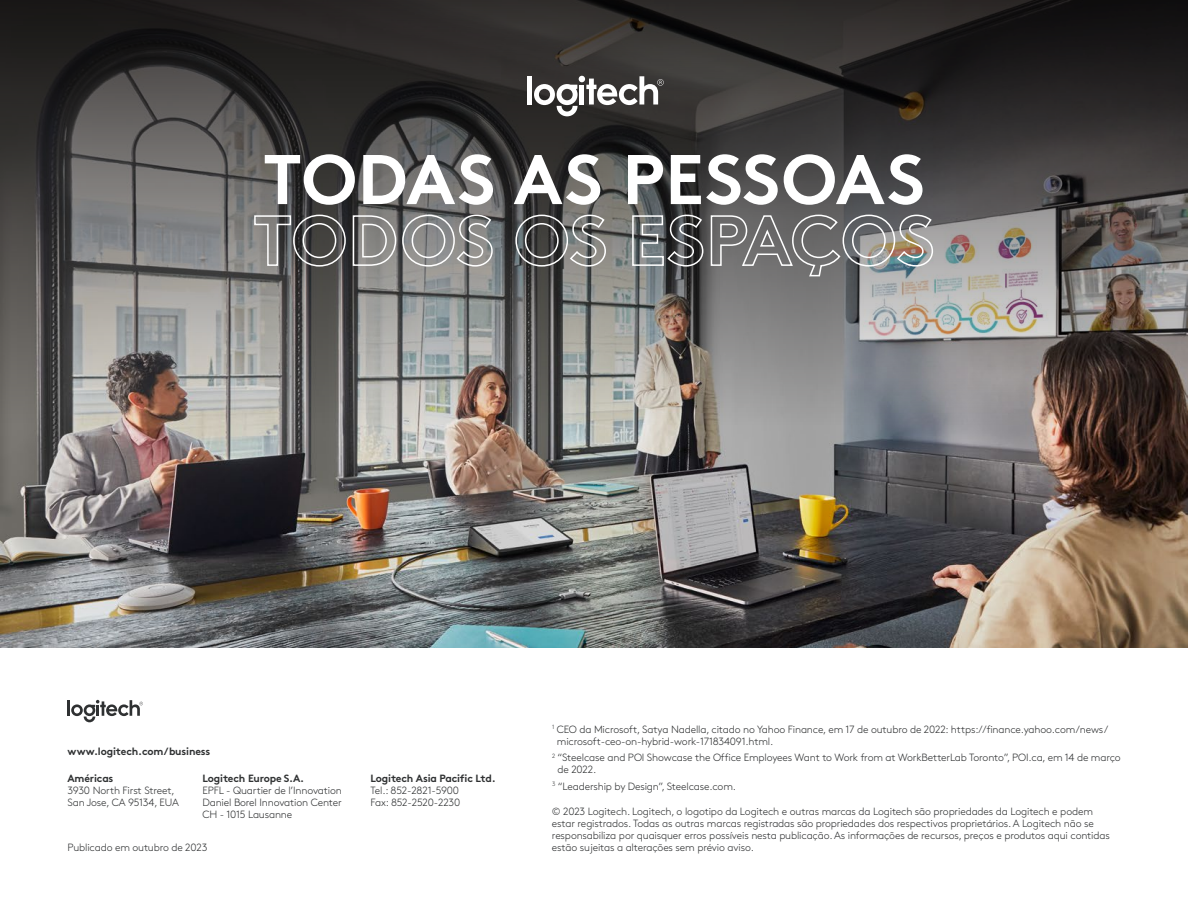
<style>
.page{position:relative;width:1188px;height:918px;background:#fff}
.page>*{position:absolute;margin:0;border:0;box-sizing:border-box;transform-origin:0 0}
.t1{font:700 70.2px/61.1px "Brown Pro";letter-spacing:.01em;color:#fff}
.t2{font:300 10.5px/12px "Brown Pro";letter-spacing:-.015em;color:#2f3132}
.t3{font:700 10.5px "Brown Pro";letter-spacing:-.015em;color:#2f3132}
</style>
<div class="page">
<img style="left:0;top:0;width:1188px;height:648px">
<div style="left:527px;top:76px;width:5px;height:29px;background:#fff"></div>
<svg style="left:534px;top:76px;width:130px;height:40px"></svg>
<div style="left:579px;top:85px;width:5px;height:20px;background:#fff"></div>
<svg style="left:68px;top:700px;width:75px;height:22px"></svg>
<h1 class="t1" style="left:253px;top:142px;width:683px">TODAS AS PESSOAS<br>TODOS OS ESPAÇOS</h1>
<p class="t3" style="left:68px;top:743px;width:144px">www.logitech.com/business</p>
<p class="t3" style="left:68px;top:769px;width:47px">Américas</p>
<p class="t2" style="left:68px;top:783px;width:113px">3930 North First Street,<br>San Jose, CA 95134, EUA</p>
<p class="t3" style="left:202px;top:769px;width:103px">Logitech Europe S.A.</p>
<p class="t2" style="left:202px;top:783px;width:141px;text-align:justify">EPFL - Quartier de l’Innovation Daniel Borel Innovation Center CH - 1015 Lausanne</p>
<p class="t3" style="left:370px;top:769px;width:127px">Logitech Asia Pacific Ltd.</p>
<p class="t2" style="left:370px;top:783px;width:91px">Tel.: 852-2821-5900<br>Fax: 852-2520-2230</p>
<p class="t2" style="left:557px;top:722px;width:553px;text-indent:-5px"><sup>1</sup> CEO da Microsoft, Satya Nadella, citado no Yahoo Finance, em 17 de outubro de 2022: https://finance.yahoo.com/news/ microsoft-ceo-on-hybrid-work-171834091.html.</p>
<p class="t2" style="left:558px;top:751px;width:565px;text-indent:-6px"><sup>2</sup> “Steelcase and POI Showcase the Office Employees Want to Work from at WorkBetterLab Toronto”, POI.ca, em 14 de março de 2022.</p>
<p class="t2" style="left:552px;top:779px;width:186px"><sup>3</sup> “Leadership by Design”, Steelcase.com.</p>
<p class="t2" style="left:552px;top:805px;width:559px">© 2023 Logitech. Logitech, o logotipo da Logitech e outras marcas da Logitech são propriedades da Logitech e podem estar registrados. Todas as outras marcas registradas são propriedades dos respectivos proprietários. A Logitech não se responsabiliza por quaisquer erros possíveis nesta publicação. As informações de recursos, preços e produtos aqui contidas</p>
<p class="t2" style="left:67px;top:841px;width:141px">Publicado em outubro de 2023</p>
<p class="t2" style="left:552px;top:841px;width:203px">estão sujeitas a alterações sem prévio aviso.</p>
</div>
